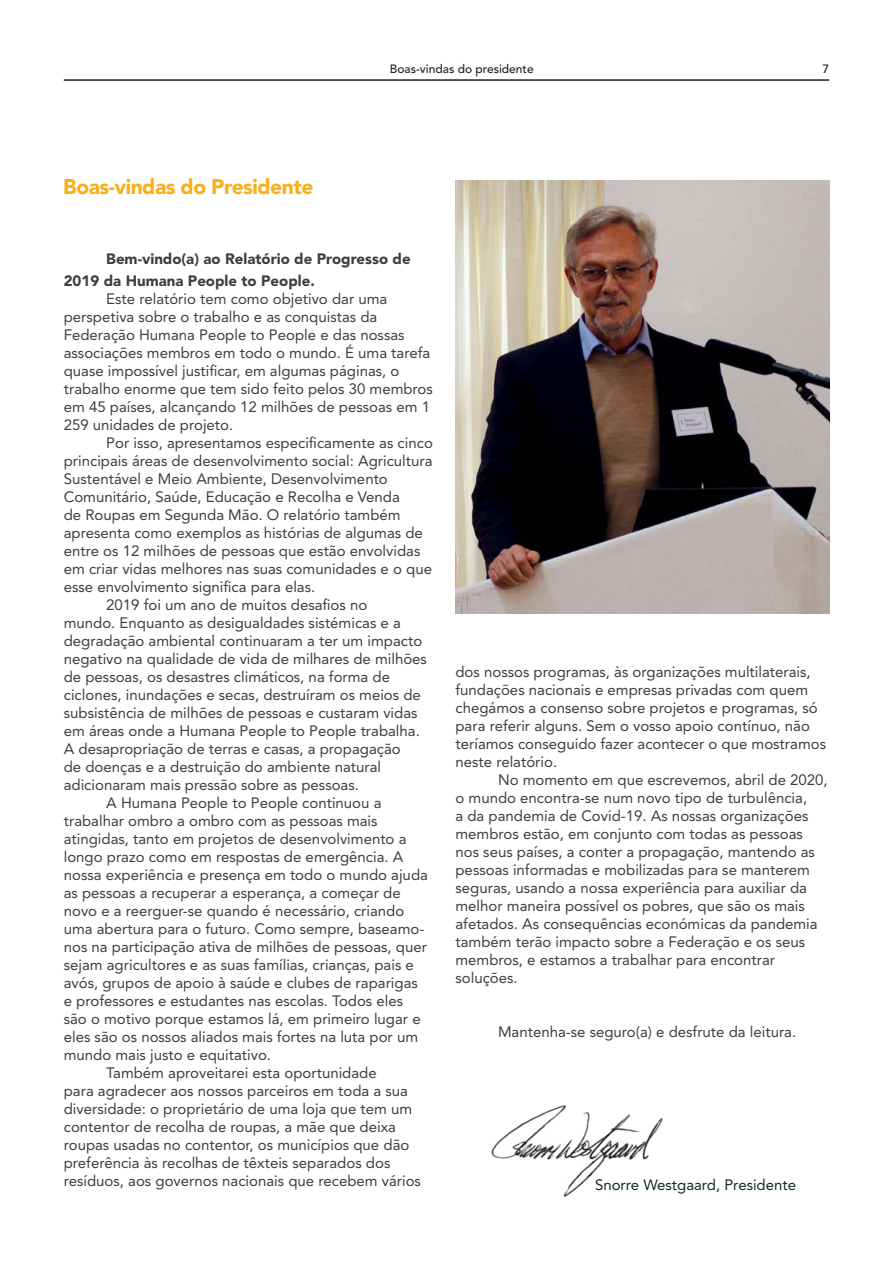
<style>
.page{position:relative;width:893px;height:1263px;background:#fff}
.page>*{position:absolute;margin:0;border:0;box-sizing:border-box;transform-origin:0 0}
.Page_header{font:900 21px "Avenir LT Std";letter-spacing:-.025em;color:#f8b018}
.Body_Copy{font:15px/18px "Avenir LT Std";color:#3e3e3f}
.Body_Copy-2{font:900 15px/22.5px "Avenir LT Std";color:#3e3e3f}
.Body_Copy-3{font:15px "Avenir LT Std";color:#122c1b}
.t1{font:500 12px "Avenir LT Std";color:#231f20}
</style>
<div class="page">
<img style="left:455px;top:181px;width:374px;height:433px">
<img style="left:492px;top:1105px;width:171px;height:92px">
<hr style="left:64px;top:79px;width:765px;height:2px;background:#231f20">
<p class="Page_header" style="left:63px;top:174px;width:252px">Boas-vindas do Presidente</p>
<p class="t1" style="left:390px;top:62px;width:145px">Boas-vindas do presidente</p>
<p class="t1" style="left:822px;top:62px;width:8px">7</p>
<p class="Body_Copy-2" style="left:64px;top:247px;width:348px;text-indent:43px">Bem-vindo(a) ao Relatório de Progresso de<br>2019 da Humana People to People.</p>
<p class="Body_Copy" style="left:64px;top:290px;width:371px;text-indent:43px">Este relatório tem como objetivo dar uma perspetiva sobre o trabalho e as conquistas da Federação Humana People to People e das nossas associações membros em todo o mundo. É uma tarefa quase impossível justificar, em algumas páginas, o trabalho enorme que tem sido feito pelos 30 membros em 45 países, alcançando 12 milhões de pessoas em 1<br>259 unidades de projeto.</p>
<p class="Body_Copy" style="left:64px;top:434px;width:371px;text-indent:43px">Por isso, apresentamos especificamente as cinco principais áreas de desenvolvimento social: Agricultura Sustentável e Meio Ambiente, Desenvolvimento Comunitário, Saúde, Educação e Recolha e Venda<br>de Roupas em Segunda Mão. O relatório também apresenta como exemplos as histórias de algumas de entre os 12 milhões de pessoas que estão envolvidas em criar vidas melhores nas suas comunidades e o que esse envolvimento significa para elas.</p>
<p class="Body_Copy" style="left:64px;top:596px;width:365px;text-indent:43px">2019 foi um ano de muitos desafios no<br>mundo. Enquanto as desigualdades sistémicas e a degradação ambiental continuaram a ter um impacto negativo na qualidade de vida de milhares de milhões de pessoas, os desastres climáticos, na forma de ciclones, inundações e secas, destruíram os meios de subsistência de milhões de pessoas e custaram vidas em áreas onde a Humana People to People trabalha.<br>A desapropriação de terras e casas, a propagação<br>de doenças e a destruição do ambiente natural adicionaram mais pressão sobre as pessoas.</p>
<p class="Body_Copy" style="left:64px;top:794px;width:366px;text-indent:43px">A Humana People to People continuou a trabalhar ombro a ombro com as pessoas mais atingidas, tanto em projetos de desenvolvimento a longo prazo como em respostas de emergência. A nossa experiência e presença em todo o mundo ajuda as pessoas a recuperar a esperança, a começar de novo e a reerguer-se quando é necessário, criando uma abertura para o futuro. Como sempre, baseamo&shy;nos na participação ativa de milhões de pessoas, quer sejam agricultores e as suas famílias, crianças, pais e avós, grupos de apoio à saúde e clubes de raparigas e professores e estudantes nas escolas. Todos eles são o motivo porque estamos lá, em primeiro lugar e eles são os nossos aliados mais fortes na luta por um mundo mais justo e equitativo.</p>
<p class="Body_Copy" style="left:64px;top:1064px;width:359px;text-indent:43px">Também aproveitarei esta oportunidade<br>para agradecer aos nossos parceiros em toda a sua diversidade: o proprietário de uma loja que tem um contentor de recolha de roupas, a mãe que deixa roupas usadas no contentor, os municípios que dão preferência às recolhas de têxteis separados dos resíduos, aos governos nacionais que recebem vários</p>
<p class="Body_Copy" style="left:455px;top:663px;width:372px">dos nossos programas, às organizações multilaterais, fundações nacionais e empresas privadas com quem chegámos a consenso sobre projetos e programas, só para referir alguns. Sem o vosso apoio contínuo, não teríamos conseguido fazer acontecer o que mostramos neste relatório.</p>
<p class="Body_Copy" style="left:455px;top:771px;width:374px;text-indent:43px">No momento em que escrevemos, abril de 2020, o mundo encontra-se num novo tipo de turbulência,<br>a da pandemia de Covid-19. As nossas organizações membros estão, em conjunto com todas as pessoas nos seus países, a conter a propagação, mantendo as pessoas informadas e mobilizadas para se manterem seguras, usando a nossa experiência para auxiliar da melhor maneira possível os pobres, que são os mais afetados. As consequências económicas da pandemia também terão impacto sobre a Federação e os seus membros, e estamos a trabalhar para encontrar soluções.</p>
<p class="Body_Copy" style="left:498px;top:1023px;width:300px">Mantenha-se seguro(a) e desfrute da leitura.</p>
<p class="Body_Copy-3" style="left:595px;top:1175px;width:203px">Snorre Westgaard, Presidente</p>
</div>
